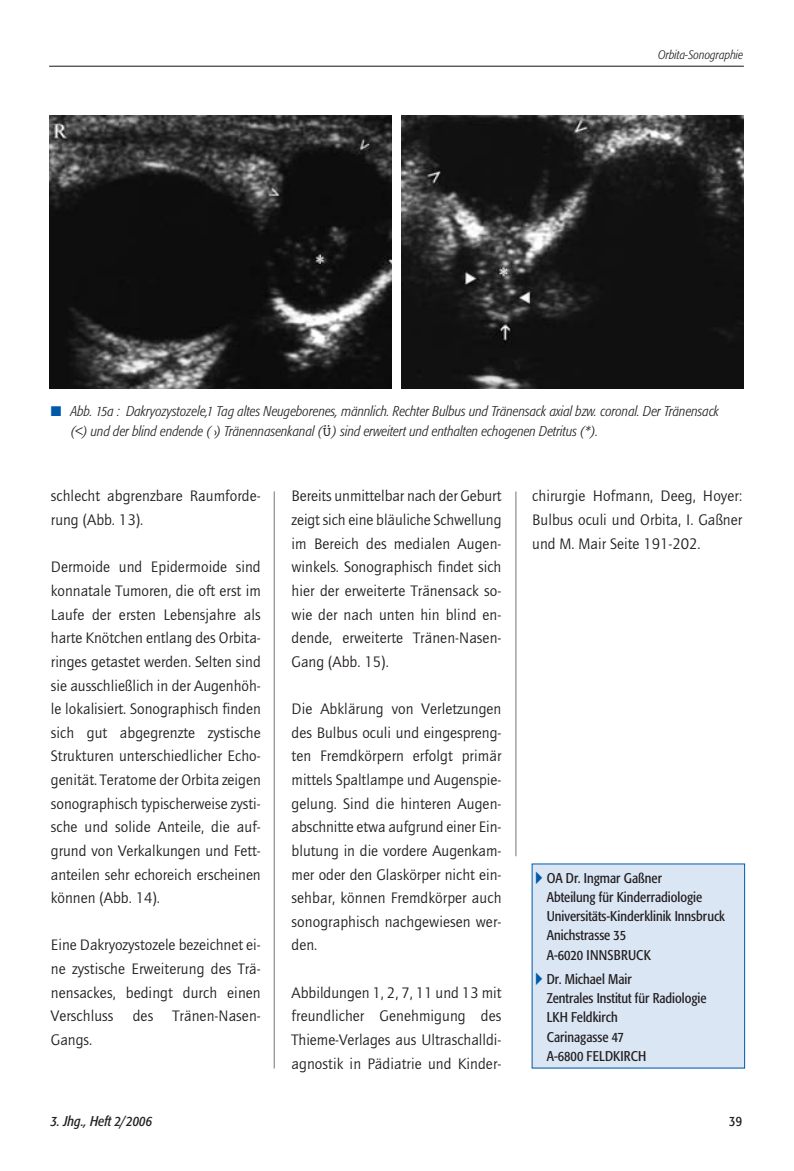
<style>
.page{position:relative;width:794px;height:1171px;background:#fff}
.page>*{position:absolute;margin:0;border:0;box-sizing:border-box;transform-origin:0 0}
.t1{font:15.75px/23.6px "Quay";letter-spacing:.005em;color:#231f20;text-align:justify}
.t2{font:italic 300 condensed 14px/19.2px "Formata";color:#231f20}
.t3{font:condensed 14px/19.2px "Formata";color:#231f20}
.t4{font:italic condensed 14px "Formata";color:#231f20}
.t5{font:italic 300 condensed 12.25px "Formata";color:#231f20}
.s1{color:#005aaa}
.s2{font-family:"Courier";font-weight:400;font-style:normal;font-stretch:normal}
</style>
<div class="page">
<img style="left:49px;top:116px;width:342px;height:273px">
<img style="left:401px;top:116px;width:343px;height:273px">
<div style="left:532px;top:864px;width:212px;height:204px;background:#dbe6f5"></div>
<hr style="left:274px;top:491px;width:1px;height:577px;background:#939598">
<hr style="left:515px;top:491px;width:1px;height:365px;background:#939598">
<hr style="left:49px;top:66px;width:695px;height:1px;background:#231f20">
<p class="t5" style="left:658px;top:50px;width:87px">Orbita-Sonographie</p>
<p class="t2" style="left:71px;top:403px;width:650px;text-indent:-20px"><span class="s1">■</span> Abb. 15a : Dakryozystozele,1 Tag altes Neugeborenes, männlich. Rechter Bulbus und Tränensack axial bzw. coronal. Der Tränensack (&lt;) und der blind endende (<span class="s2">›</span>) Tränennasenkanal (<span class="s2">Ü</span>) sind erweitert und enthalten echogenen Detritus (*).</p>
<p class="t1" style="left:51px;top:486px;width:211px">schlecht abgrenzbare Raumforde&shy;rung (Abb. 13).</p>
<p class="t1" style="left:51px;top:556px;width:211px">Dermoide und Epidermoide sind konnatale Tumoren, die oft erst im Laufe der ersten Lebensjahre als harte Knötchen entlang des Orbita&shy;ringes getastet werden. Selten sind sie ausschließlich in der Augenhöh&shy;le lokalisiert. Sonographisch finden sich gut abgegrenzte zystische Strukturen unterschiedlicher Echo&shy;genität. Teratome der Orbita zeigen sonographisch typischerweise zysti&shy;sche und solide Anteile, die auf&shy;grund von Verkalkungen und Fett&shy;anteilen sehr echoreich erscheinen können (Abb. 14).</p>
<p class="t1" style="left:51px;top:934px;width:211px">Eine Dakryozystozele bezeichnet ei&shy;ne zystische Erweiterung des Trä&shy;nensackes, bedingt durch einen Verschluss des Tränen-Nasen-Gangs.</p>
<p class="t1" style="left:291px;top:486px;width:211px">Bereits unmittelbar nach der Geburt zeigt sich eine bläuliche Schwellung im Bereich des medialen Augen&shy;winkels. Sonographisch findet sich hier der erweiterte Tränensack so&shy;wie der nach unten hin blind en&shy;dende, erweiterte Tränen-Nasen-Gang (Abb. 15).</p>
<p class="t1" style="left:291px;top:698px;width:211px">Die Abklärung von Verletzungen des Bulbus oculi und eingespreng&shy;ten Fremdkörpern erfolgt primär mittels Spaltlampe und Augenspie&shy;gelung. Sind die hinteren Augen&shy;abschnitte etwa aufgrund einer Ein&shy;blutung in die vordere Augenkam&shy;mer oder den Glaskörper nicht ein&shy;sehbar, können Fremdkörper auch sonographisch nachgewiesen wer&shy;den.</p>
<p class="t1" style="left:291px;top:982px;width:211px">Abbildungen 1, 2, 7, 11 und 13 mit freundlicher Genehmigung des Thieme-Verlages aus Ultraschalldi&shy;agnostik in Pädiatrie und Kinder-</p>
<p class="t1" style="left:532px;top:486px;width:211px">chirurgie Hofmann, Deeg, Hoyer:<br>Bulbus oculi und Orbita, I. Gaßner und M. Mair Seite 191-202.</p>
<p class="t3" style="left:547px;top:869px;width:180px">OA Dr. Ingmar Gaßner<br>Abteilung für Kinderradiologie<br>Universitäts-Kinderklinik Innsbruck<br>Anichstrasse 35<br>A-6020 INNSBRUCK</p>
<p class="t3" style="left:547px;top:970px;width:161px">Dr. Michael Mair<br>Zentrales Institut für Radiologie<br>LKH Feldkirch<br>Carinagasse 47<br>A-6800 FELDKIRCH</p>
<p class="t4" style="left:51px;top:1115px;width:103px">3. Jhg., Heft 2/2006</p>
<p class="t3" style="left:729px;top:1112px;width:14px">39</p>
</div>
